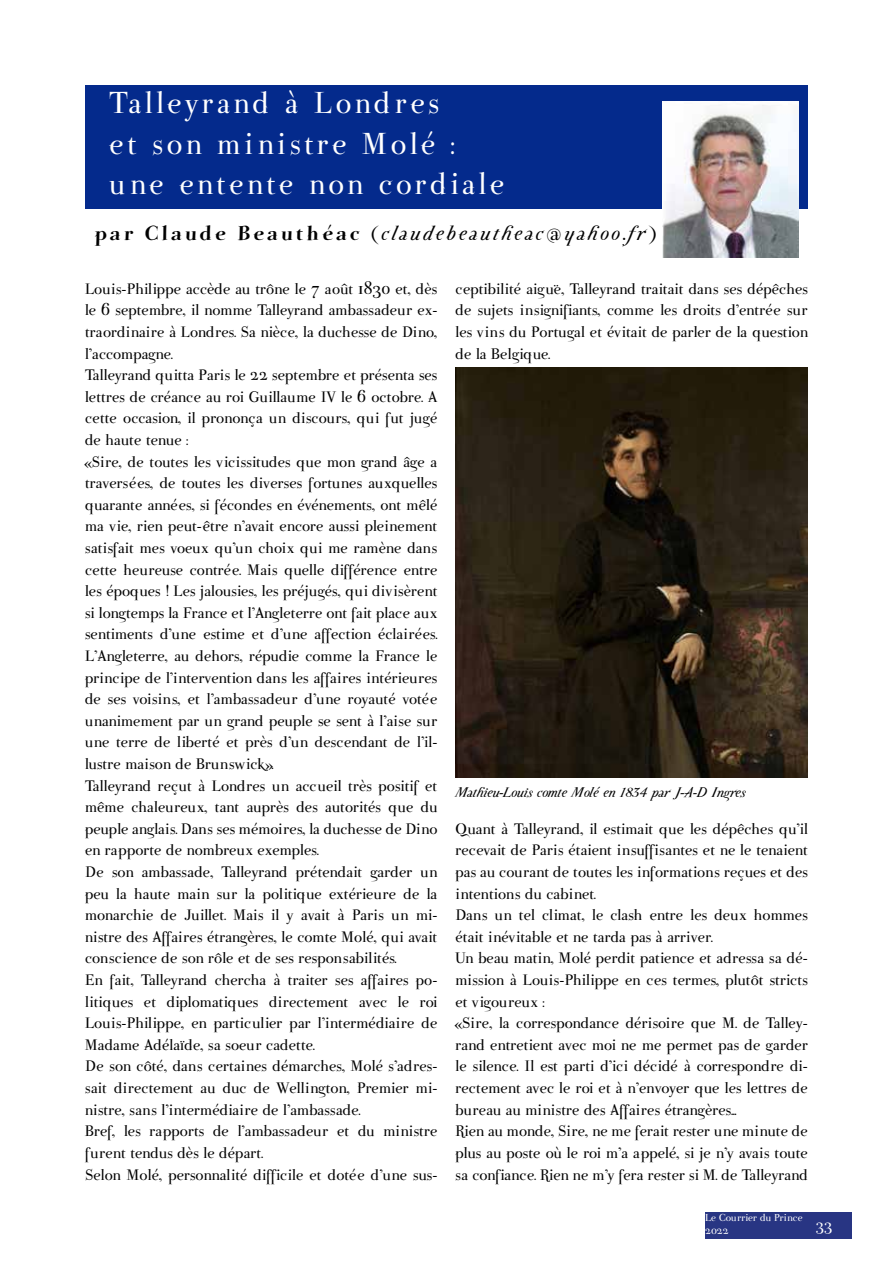
<style>
.page{position:relative;width:893px;height:1263px;background:#fff}
.page>*{position:absolute;margin:0;border:0;box-sizing:border-box;transform-origin:0 0}
.t1{font:36px/40.5px "Parma Petit";letter-spacing:.1em;color:#fff}
.t2{font:italic 24px "Parma Petit";letter-spacing:.1em;color:#000}
.t3{font:18px/21.6px "Parma Petit";color:#000}
.t4{font:italic 16.5px "Parma Petit";letter-spacing:-.02em;color:#000}
.t5{font:16.5px "Parma Petit";color:#fff}
.t6{font:12px/12.9px "Parma Petit";color:#fff}
.s1{font-family:"Parma Petit Heavy Swinging";font-style:normal}
.s2{font-style:normal}
</style>
<div class="page">
<div style="left:808px;top:1212px;width:44px;height:27px;background:#283583"></div>
<div style="left:705px;top:1212px;width:103px;height:27px;background:#283583"></div>
<div style="left:85px;top:85px;width:723px;height:123px;background:#042a8c"></div>
<img style="left:662px;top:102px;width:136px;height:156px">
<img style="left:455px;top:368px;width:353px;height:409px">
<h1 class="t1" style="left:110px;top:83px;width:396px">Talleyrand à Londres<br>et son ministre Molé : une entente non cordiale</h1>
<h2 class="t2" style="left:94px;top:220px;width:564px"><span class="s1">par Claude Beauthéac</span> <span class="s2">(</span>claudebeautheac<span class="s2">@</span>yahoo.fr<span class="s2">)</span></h2>
<p class="t3" style="left:85px;top:278px;width:354px">Louis-Philippe accède au trône le 7 août 1830 et, dès le 6 septembre, il nomme Talleyrand ambassadeur ex&shy;traordinaire à Londres. Sa nièce, la duchesse de Dino, l’accompagne.<br>Talleyrand quitta Paris le 22 septembre et présenta ses lettres de créance au roi Guillaume IV le 6 octobre. A cette occasion, il prononça un discours, qui fut jugé de haute tenue :<br>«Sire, de toutes les vicissitudes que mon grand âge a traversées, de toutes les diverses fortunes auxquelles quarante années, si fécondes en événements, ont mêlé ma vie, rien peut-être n’avait encore aussi pleinement satisfait mes voeux qu’un choix qui me ramène dans cette heureuse contrée. Mais quelle différence entre les époques ! Les jalousies, les préjugés, qui divisèrent si longtemps la France et l’Angleterre ont fait place aux sentiments d’une estime et d’une affection éclairées.<br>L’Angleterre, au dehors, répudie comme la France le principe de l’intervention dans les affaires intérieures de ses voisins, et l’ambassadeur d’une royauté votée unanimement par un grand peuple se sent à l’aise sur une terre de liberté et près d’un descendant de l’il&shy;lustre maison de Brunswick».<br>Talleyrand reçut à Londres un accueil très positif et même chaleureux, tant auprès des autorités que du peuple anglais. Dans ses mémoires, la duchesse de Dino en rapporte de nombreux exemples.<br>De son ambassade, Talleyrand prétendait garder un peu la haute main sur la politique extérieure de la monarchie de Juillet. Mais il y avait à Paris un mi&shy;nistre des Affaires étrangères, le comte Molé, qui avait conscience de son rôle et de ses responsabilités.<br>En fait, Talleyrand chercha à traiter ses affaires po&shy;litiques et diplomatiques directement avec le roi Louis-Philippe, en particulier par l’intermédiaire de Madame Adélaïde, sa soeur cadette.<br>De son côté, dans certaines démarches, Molé s’adres&shy;sait directement au duc de Wellington, Premier mi&shy;nistre, sans l’intermédiaire de l’ambassade.<br>Bref, les rapports de l’ambassadeur et du ministre furent tendus dès le départ.<br>Selon Molé, personnalité difficile et dotée d’une sus-</p>
<p class="t3" style="left:455px;top:278px;width:354px;text-align:justify">ceptibilité aiguë, Talleyrand traitait dans ses dépêches de sujets insignifiants, comme les droits d’entrée sur les vins du Portugal et évitait de parler de la question de la Belgique.</p>
<p class="t4" style="left:455px;top:783px;width:292px">Mathieu-Louis comte Molé en 1834 par J-A-D Ingres</p>
<p class="t3" style="left:455px;top:818px;width:354px">Quant à Talleyrand, il estimait que les dépêches qu’il recevait de Paris étaient insuffisantes et ne le tenaient pas au courant de toutes les informations reçues et des intentions du cabinet.<br>Dans un tel climat, le clash entre les deux hommes était inévitable et ne tarda pas à arriver.<br>Un beau matin, Molé perdit patience et adressa sa dé&shy;mission à Louis-Philippe en ces termes, plutôt stricts et vigoureux :<br>«Sire, la correspondance dérisoire que M. de Talley&shy;rand entretient avec moi ne me permet pas de garder le silence. Il est parti d’ici décidé à correspondre di&shy;rectement avec le roi et à n’envoyer que les lettres de bureau au ministre des Affaires étrangères...<br>Rien au monde, Sire, ne me ferait rester une minute de plus au poste où le roi m’a appelé, si je n’y avais toute sa confiance. Rien ne m’y fera rester si M. de Talleyrand</p>
<p class="t6" style="left:705px;top:1211px;width:99px">Le Courrier du Prince<br>2022</p>
<p class="t5" style="left:816px;top:1216px;width:18px">33</p>
</div>
